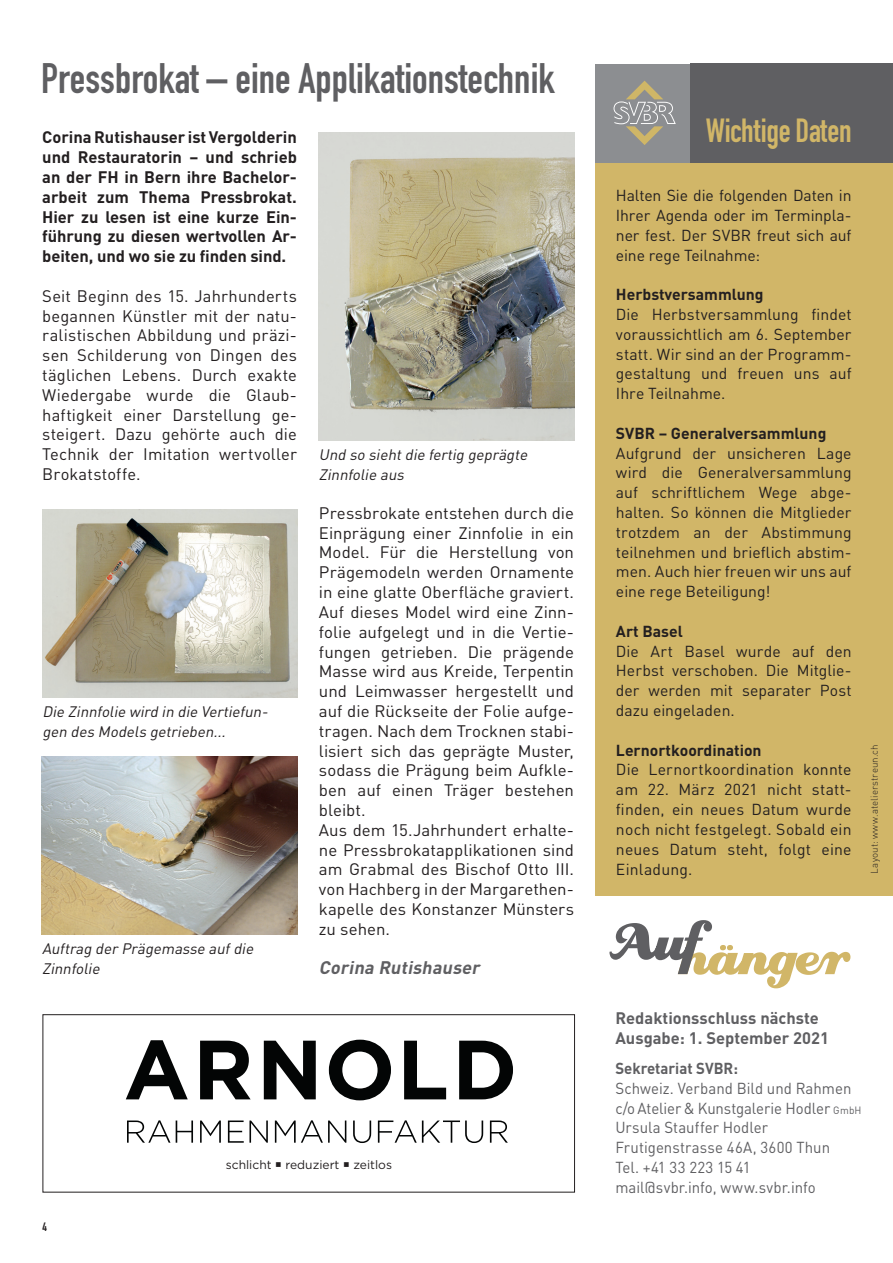
<style>
.page{position:relative;width:893px;height:1263px;background:#fff}
.page>*{position:absolute;margin:0;border:0;box-sizing:border-box;transform-origin:0 0}
.t1{font:700 42px "DIN Condensed";color:#5f5f62}
.t2{font:700 33px "DIN Condensed";letter-spacing:-.01em;color:#d1b668}
.t3{font:italic 700 18px "DIN";color:#5f5f62}
.t4{font:16.5px/19.8px "DIN";color:#231f20;text-align:justify}
.t5{font:700 16.5px/19.8px "DIN";letter-spacing:-.005em;color:#231f20;text-align:justify}
.t6{font:700 16.5px/19.8px "DIN";color:#5f5f62}
.t7{font:15.75px/19.8px "DIN";letter-spacing:.005em;color:#231f20;text-align:justify}
.t8{font:15.75px/19.8px "DIN";color:#5f5f62;scale:.95 1}
.t9{font:700 15.75px "DIN";color:#231f20}
.t10{font:700 15.75px "DIN";color:#5f5f62;scale:.95 1}
.t11{font:italic 15px/19.8px "DIN";color:#231f20}
.t12{font:12.15px "Gotham";color:#231f20}
.t13{font:700 12px "DIN Condensed";color:#231f20}
.t14{font:300 9.75px "DIN";letter-spacing:.015em;color:#231f20}
.s1{font-size:10.5px}
</style>
<div class="page">
<div style="left:595px;top:163px;width:298px;height:732px;background:#d1b668"></div>
<div style="left:690px;top:64px;width:203px;height:99px;background:#5f5f62"></div>
<div style="left:595px;top:64px;width:95px;height:99px;background:#8c8e91"></div>
<svg style="left:613px;top:81px;width:63px;height:64px"></svg>
<div style="left:43px;top:1014px;width:532px;height:178px;border:1px solid #231f20"></div>
<svg style="left:127px;top:1120px;width:381px;height:23px"></svg>
<svg style="left:126px;top:1040px;width:387px;height:60px"></svg>
<img style="left:42px;top:757px;width:256px;height:177px">
<img style="left:319px;top:132px;width:255px;height:308px">
<img style="left:42px;top:509px;width:255px;height:188px">
<svg style="left:609px;top:920px;width:241px;height:68px"></svg>
<h1 class="t1" style="left:41px;top:50px;width:515px">Pressbrokat – eine Applikationstechnik</h1>
<p class="t5" style="left:42px;top:127px;width:256px">Corina Rutishauser ist Vergolderin und Restauratorin – und schrieb an der FH in Bern ihre Bachelor&shy;arbeit zum Thema Pressbrokat.<br>Hier zu lesen ist eine kurze Ein&shy;führung zu diesen wertvollen Ar&shy;beiten, und wo sie zu finden sind.</p>
<p class="t4" style="left:42px;top:286px;width:256px">Seit Beginn des 15. Jahrhunderts begannen Künstler mit der natu&shy;ralistischen Abbildung und präzi&shy;sen Schilderung von Dingen des täglichen Lebens. Durch exakte Wiedergabe wurde die Glaub&shy;haftigkeit einer Darstellung ge&shy;steigert. Dazu gehörte auch die Technik der Imitation wertvoller Brokatstoffe.</p>
<p class="t11" style="left:42px;top:701px;width:230px">Die Zinnfolie wird in die Vertiefun&shy;gen des Models getrieben...</p>
<p class="t11" style="left:42px;top:939px;width:216px">Auftrag der Prägemasse aufdie<br>Zinnfolie</p>
<p class="t11" style="left:319px;top:445px;width:213px">Und so siehtdie fertig geprägte<br>Zinnfolie aus</p>
<p class="t4" style="left:319px;top:503px;width:257px;text-align:left">Pressbrokate entstehen durch die<br>Einprägung einer Zinnfolie in ein<br>Model. Für die Herstellung von<br>Prägemodeln werden Ornamente in eine glatte Oberfläche graviert.<br>Auf dieses Model wird eine Zinn&shy;folie aufgelegt und in die Vertie&shy;fungen getrieben. Die prägende<br>Masse wird aus Kreide, Terpentin und Leimwasser hergestellt und auf die Rückseite der Folie aufge&shy;tragen. Nach dem Trocknen stabi&shy;lisiert sich das geprägte Muster, sodass die Prägung beim Aufkle&shy;ben auf einen Träger bestehen bleibt.<br>Aus dem 15.Jahrhundert erhalte&shy;ne Pressbrokatapplikationen sind am Grabmal des Bischof Otto III. von Hachberg in der Margarethen&shy;kapelle des Konstanzer Münsters zu sehen.</p>
<p class="t3" style="left:319px;top:956px;width:166px">Corina Rutishauser</p>
<p class="t13" style="left:43px;top:1219px;width:6px">4</p>
<p class="t12" style="left:226px;top:1157px;width:168px">schlicht ○ reduziert ○ zeitlos</p>
<h2 class="t2" style="left:706px;top:108px;width:147px">Wichtige Daten</h2>
<p class="t7" style="left:616px;top:185px;width:237px">Halten Sie die folgenden Daten in Ihrer Agenda oder im Terminpla&shy;ner fest. Der SVBR freut sich auf eine rege Teilnahme:</p>
<p class="t9" style="left:616px;top:284px;width:149px">Herbstversammlung</p>
<p class="t7" style="left:616px;top:304px;width:237px">Die Herbstversammlung findet voraussichtlich am 6. September statt. Wir sind an der Programm&shy;gestaltung und freuen uns auf Ihre Teilnahme.</p>
<p class="t9" style="left:616px;top:423px;width:212px">SVBR – Generalversammlung</p>
<p class="t7" style="left:616px;top:443px;width:237px">Aufgrund der unsicheren Lage wird die Generalversammlung auf schriftlichem Wege abge&shy;halten. So können die Mitglieder trotzdem an der Abstimmung teilnehmen und brieflich abstim&shy;men. Auch hier freuen wir uns auf eine rege Beteiligung!</p>
<p class="t9" style="left:616px;top:621px;width:68px">Art Basel</p>
<p class="t7" style="left:616px;top:641px;width:237px">Die Art Basel wurde auf den Herbst verschoben. Die Mitglie&shy;der werden mit separater Post dazu eingeladen.</p>
<p class="t9" style="left:616px;top:740px;width:147px">Lernortkoordination</p>
<p class="t7" style="left:616px;top:759px;width:237px">Die Lernortkoordination konnte am 22. März 2021 nicht statt&shy;finden, ein neues Datum wurde noch nicht festgelegt. Sobald ein neues Datum steht, folgt eine Einladung.</p>
<p class="t14" style="left:868px;top:874px;width:131px;rotate:-90deg">Layout: www.atelierstreun.ch</p>
<p class="t6" style="left:615px;top:1007px;width:215px">Redaktionsschluss nächste<br>Ausgabe: 1. September 2021</p>
<p class="t10" style="left:615px;top:1058px;width:131px">Sekretariat SVBR:</p>
<p class="t8" style="left:615px;top:1078px;width:261px">Schweiz. Verband Bild und Rahmen c/o Atelier &amp; Kunstgalerie Hodler <span class="s1">GmbH<br></span>Ursula Stauffer Hodler<br>Frutigenstrasse 46A, 3600 Thun<br>Tel. +41 33 223 15 41<br>mail@svbr.info, www.svbr.info</p>
</div>
